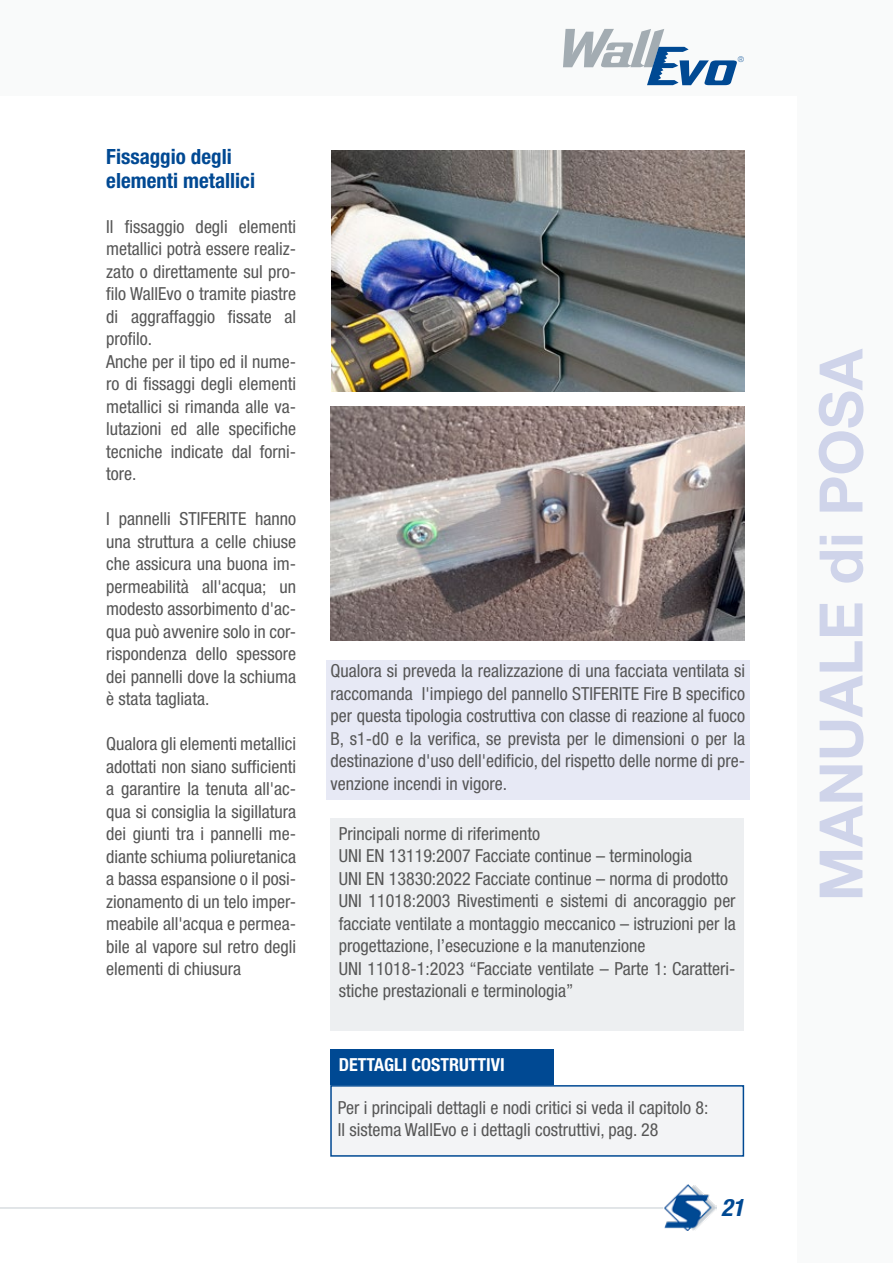
<style>
.page{position:relative;width:893px;height:1263px;background:#fff}
.page>*{position:absolute;margin:0;border:0;box-sizing:border-box;transform-origin:0 0}
.t1{font:700 60px "Helvetica Neue LT Pro";color:#cfd4ea}
.t2{font:italic 700 condensed 24px "Helvetica Neue LT Pro";color:#004993}
.t3{font:700 condensed 21px/24px "Helvetica Neue LT Pro";color:#004993}
.t4{font:condensed 18px/22.5px "Helvetica Neue LT Pro";color:#565656}
.t5{font:700 condensed 18px "Helvetica Neue LT Pro";color:#fff}
.t6{font:100 expanded 7.8px "Helvetica Neue LT Pro";color:#004993}
</style>
<div class="page">
<div style="left:0;top:0;width:893px;height:96px;background:#f9fafa"></div>
<hr style="left:0;top:1207px;width:663px;height:1px;background:#c5ccd1">
<img style="left:664px;top:1184px;width:52px;height:47px">
<div style="left:797px;top:0;width:96px;height:1263px;background:#f9fafa"></div>
<svg style="left:563px;top:29px;width:174px;height:56px"></svg>
<div style="left:330px;top:818px;width:414px;height:213px;background:#edeff1"></div>
<img style="left:331px;top:151px;width:413px;height:240px">
<img style="left:330px;top:407px;width:414px;height:234px">
<div style="left:330px;top:1085px;width:414px;height:72px;background:#f3f4f6;border:2px solid #004993"></div>
<div style="left:330px;top:1050px;width:224px;height:35px;background:#004993"></div>
<div style="left:326px;top:660px;width:423px;height:139px;background:#e7e9f5"></div>
<p class="t3" style="left:106px;top:144px;width:150px">Fissaggio degli elementi metallici</p>
<p class="t4" style="left:106px;top:215px;width:191px">Il fissaggio degli elementi metallici potrà essere realiz&shy;zato o direttamente sul pro&shy;filo WallEvo o tramite piastre di aggraffaggio fissate al profilo.<br>Anche per il tipo ed il nume&shy;ro di fissaggi degli elementi metallici si rimanda alle va&shy;lutazioni ed alle specifiche tecniche indicate dal forni&shy;tore.</p>
<p class="t4" style="left:106px;top:508px;width:191px;text-align:justify">I pannelli STIFERITE hanno una struttura a celle chiuse che assicura una buona im&shy;permeabilità all'acqua; un modesto assorbimento d'ac&shy;qua può avvenire solo in cor&shy;rispondenza dello spessore dei pannelli dove la schiuma è stata tagliata.</p>
<p class="t4" style="left:106px;top:733px;width:191px;text-align:justify">Qualora gli elementi metallici adottati non siano sufficienti a garantire la tenuta all'ac&shy;qua si consiglia la sigillatura dei giunti tra i pannelli me&shy;diante schiuma poliuretanica a bassa espansione o il posi&shy;zionamento di un telo imper&shy;meabile all'acqua e permea&shy;bile al vapore sul retro degli elementi di chiusura</p>
<p class="t6" style="left:738px;top:54px;width:8px">®</p>
<p class="t4" style="left:331px;top:660px;width:416px;text-align:justify">Qualora si preveda la realizzazione di una facciata ventilata si raccomanda l'impiego del pannello STIFERITE Fire B specifico per questa tipologia costruttiva con classe di reazione al fuoco B, s1-d0 e la verifica, se prevista per le dimensioni o per la destinazione d'uso dell'edificio, del rispetto delle norme di pre&shy;venzione incendi in vigore.</p>
<p class="t4" style="left:339px;top:822px;width:398px">Principali norme di riferimento<br>UNI EN 13119:2007 Facciate continue – terminologia<br>UNI EN 13830:2022 Facciate continue – norma di prodotto UNI 11018:2003 Rivestimenti e sistemi di ancoraggio per facciate ventilate a montaggio meccanico – istruzioni per la progettazione, l’esecuzione e la manutenzione<br>UNI 11018-1:2023 “Facciate ventilate – Parte 1: Caratteri&shy;stiche prestazionali e terminologia”</p>
<p class="t5" style="left:339px;top:1054px;width:168px">DETTAGLI COSTRUTTIVI</p>
<p class="t4" style="left:338px;top:1096px;width:372px">Per i principali dettagli e nodi critici si veda il capitolo 8:<br>Il sistema WallEvo e i dettagli costruttivi, pag. 28</p>
<h2 class="t2" style="left:721px;top:1193px;width:25px">21</h2>
<h1 class="t1" style="left:804px;top:901px;width:555px;rotate:-90deg">MANUALE di POSA</h1>
</div>
